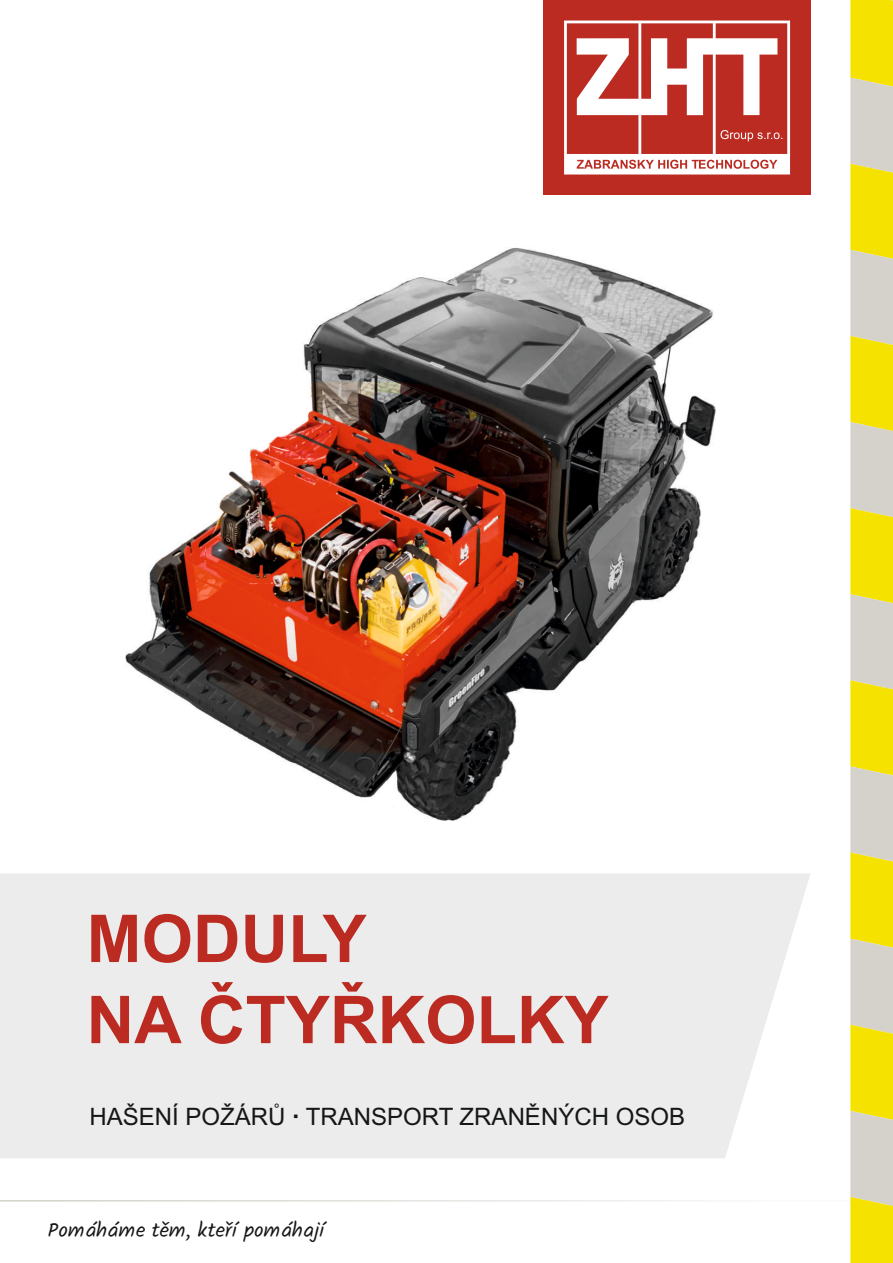
<style>
.page{position:relative;width:893px;height:1263px;background:#fff}
.page>*{position:absolute;margin:0;border:0;box-sizing:border-box;transform-origin:0 0}
.t1{font:700 66px/81.2px "Arial";color:#bb2b22}
.t2{font:24px "Arial";color:#151616}
.t3{font:21px "Kalam";color:#151616}
</style>
<div class="page">
<div style="left:0;top:873px;width:810px;height:285px;background:#ececec"></div>
<div style="left:543px;top:0;width:268px;height:195px;background:#bb2b22"></div>
<svg style="left:564px;top:21px;width:226px;height:153px"></svg>
<svg style="left:850px;top:0;width:43px;height:1263px"></svg>
<hr style="left:0;top:1200px;width:852px;height:1px;background:#d4d2cb">
<img style="left:126px;top:248px;width:590px;height:572px">
<svg style="left:294px;top:1114px;width:4px;height:4px"></svg>
<h1 class="t1" style="left:87px;top:904px;width:523px">MODULY<br>NA ČTYŘKOLKY</h1>
<p class="t2" style="left:89px;top:1107px;width:597px">HAŠENÍ POŽÁRŮ TRANSPORT ZRANĚNÝCH OSOB</p>
<p class="t3" style="left:48px;top:1221px;width:278px">Pomáháme těm, kteří pomáhají</p>
</div>
